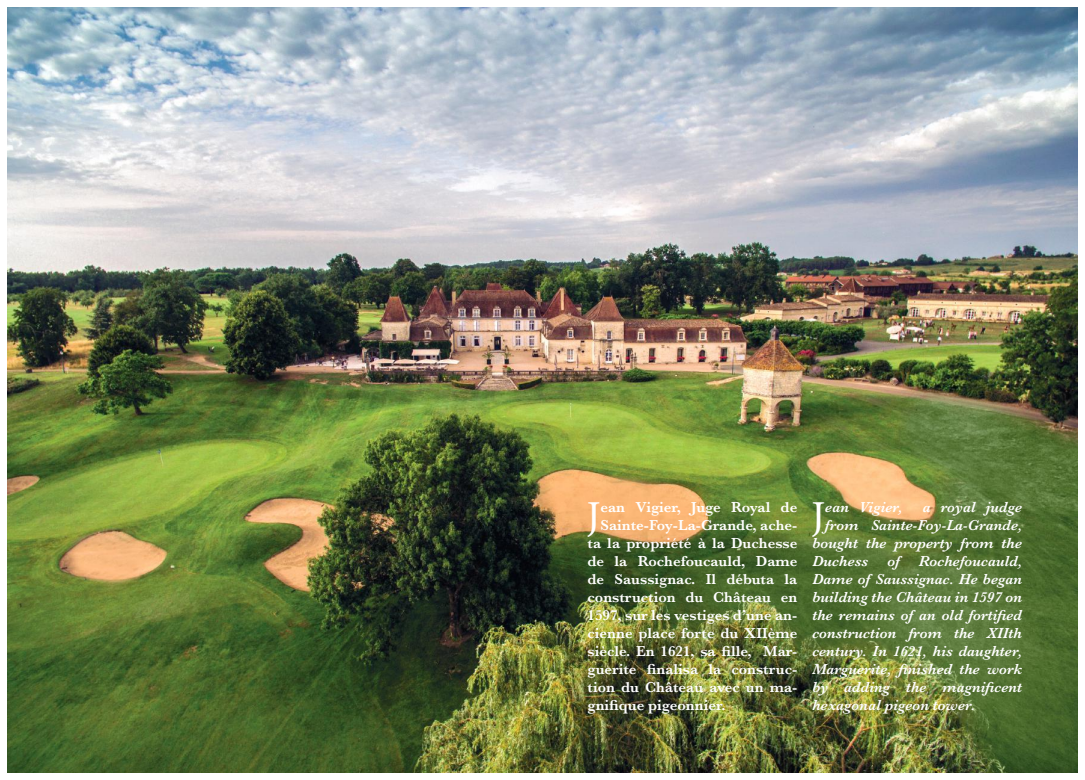
<style>
.page{position:relative;width:1085px;height:780px;background:#fff}
.page>*{position:absolute;margin:0;border:0;box-sizing:border-box;transform-origin:0 0}
.t1{font:42.75px "Minion Pro";color:#fff}
.t2{font:italic 600 15px/18px "Baskerville";color:#fff;text-align:justify}
.t3{font:600 15px "Baskerville";color:#fff}
</style>
<div class="page">
<img style="left:7px;top:7px;width:1070px;height:765px">
<h1 class="t1" style="left:586px;top:488px;width:16px">J</h1>
<p class="t3" style="left:600px;top:496px;width:198px">ean Vigier, Juge Royal de</p>
<p class="t3" style="left:600px;top:514px;width:198px">Sainte-Foy-La-Grande, ache-</p>
<p class="t3" style="left:587px;top:532px;width:211px">ta la propriété à la Duchesse</p>
<p class="t3" style="left:587px;top:550px;width:211px">de la Rochefoucauld, Dame</p>
<p class="t3" style="left:587px;top:568px;width:211px">de Saussignac. Il débuta la</p>
<p class="t3" style="left:587px;top:586px;width:211px">construction du Château en</p>
<p class="t3" style="left:587px;top:604px;width:211px">1597, sur les vestiges d’une an-</p>
<p class="t3" style="left:587px;top:622px;width:211px">cienne place forte du XIIème</p>
<p class="t3" style="left:587px;top:640px;width:211px">siècle. En 1621, sa fille, Mar-</p>
<p class="t3" style="left:587px;top:658px;width:211px">guerite finalisa la construc-</p>
<p class="t3" style="left:587px;top:676px;width:211px">tion du Château avec un ma-</p>
<p class="t3" style="left:587px;top:694px;width:139px">gnifique pigeonnier.</p>
<h1 class="t1" style="left:811px;top:488px;width:16px">J</h1>
<p class="t2" style="left:825px;top:498px;width:79px">ean Vigier,</p>
<p class="t2" style="left:922px;top:498px;width:101px">a royal judge</p>
<p class="t2" style="left:825px;top:516px;width:198px">from Sainte-Foy-La-Grande,</p>
<p class="t2" style="left:812px;top:534px;width:211px">bought the property from the</p>
<p class="t2" style="left:812px;top:552px;width:58px">Duchess</p>
<p class="t2" style="left:887px;top:552px;width:14px">of</p>
<p class="t2" style="left:812px;top:552px;width:211px;text-indent:106px">Rochefoucauld, Dame of Saussignac. He began building the Château in 1597 on the remains of an old fortified construction from the XIIth century. In 1621, his daughter, Marguerite, finished the work by adding the magnificent hexagonal pigeon tower.</p>
</div>
